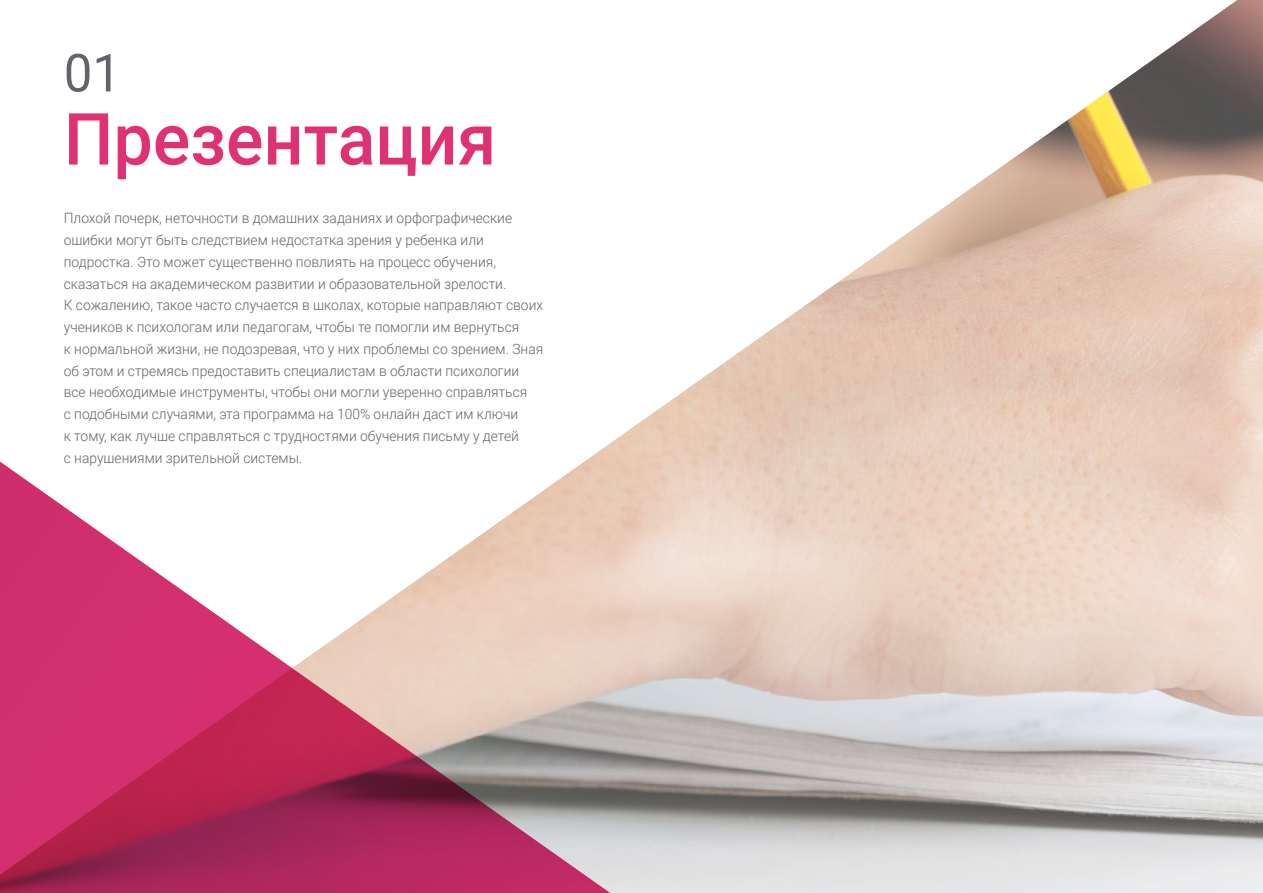
<style>
.page{position:relative;width:1263px;height:893px;background:#fff}
.page>*{position:absolute;margin:0;border:0;box-sizing:border-box;transform-origin:0 0}
.t1{font:500 72px "Roboto";color:#df3174}
.t2{font:52.5px "Roboto";color:#61646a}
.t3{font:300 14.25px/21.8px "Roboto";color:#61646a}
</style>
<div class="page">
<img style="left:607px;top:0;width:656px;height:893px">
<svg style="left:0;top:446px;width:640px;height:447px"></svg>
<h2 class="t2" style="left:64px;top:36px;width:59px">01</h2>
<h1 class="t1" style="left:64px;top:89px;width:434px">Презентация</h1>
<p class="t3" style="left:64px;top:207px;width:481px">Плохой почерк, неточности в домашних заданиях и орфографические ошибки могут быть следствием недостатка зрения у ребенка или подростка. Это может существенно повлиять на процесс обучения, сказаться на академическом развитии и образовательной зрелости.<br>К сожалению, такое часто случается в школах, которые направляют своих учеников к психологам или педагогам, чтобы те помогли им вернуться<br>к нормальной жизни, не подозревая, что у них проблемы со зрением. Зная об этом и стремясь предоставить специалистам в области психологии все необходимые инструменты, чтобы они могли уверенно справляться<br>с подобными случаями, эта программа на 100% онлайн даст им ключи<br>к тому, как лучше справляться с трудностями обучения письму у детей<br>с нарушениями зрительной системы.</p>
</div>
